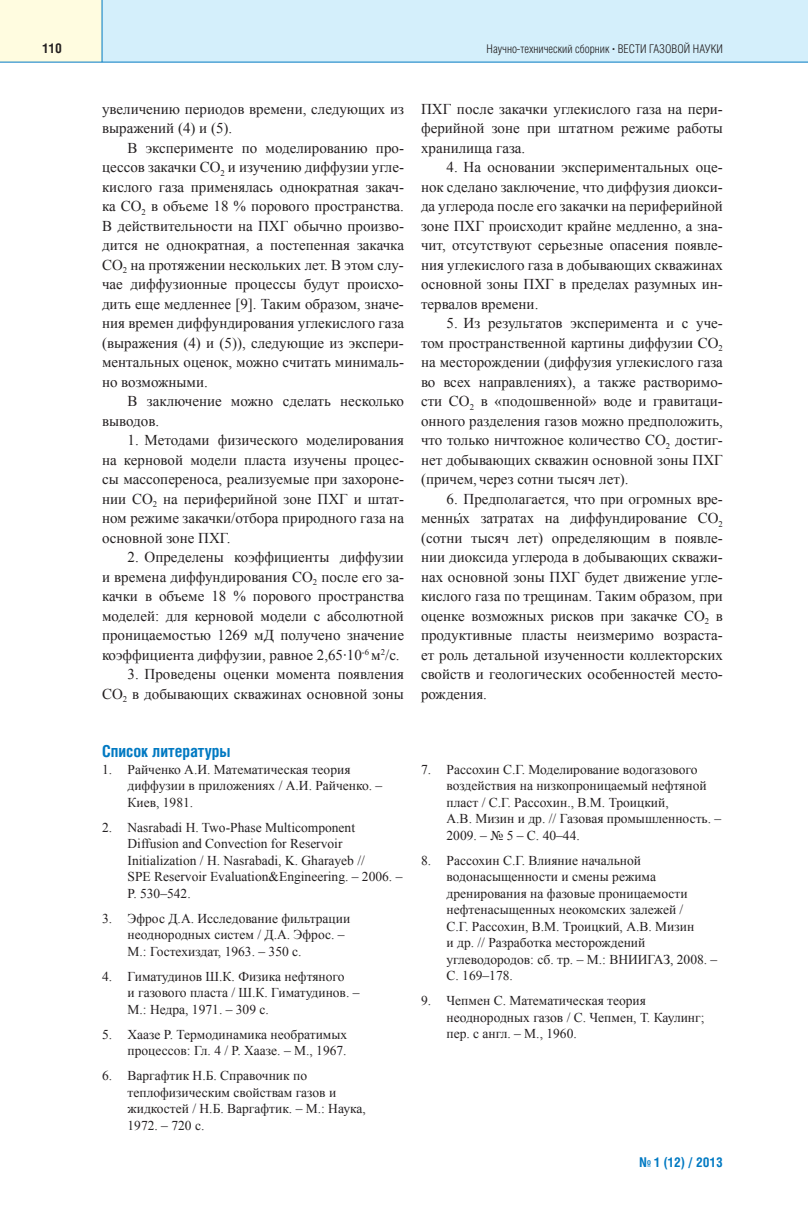
<style>
.page{position:relative;width:808px;height:1212px;background:#fff}
.page>*{position:absolute;margin:0;border:0;box-sizing:border-box;transform-origin:0 0}
.t1{font:700 16.5px "Helios Cond";color:#0079c2}
.t2{font:15px/19.5px "Times New Roman";color:#231f20;text-align:justify}
.t3{font:13.5px/16.5px "Times New Roman";color:#231f20}
.t4{font:700 13.5px "Helios Cond";color:#0079c2}
.t5{font:700 13.5px "Helios Cond";color:#231f20}
.t6{font:300 12px "Helios Cond";color:#231f20}
.s1{font-family:"Times New Roman";font-weight:700}
</style>
<div class="page">
<div style="left:102px;top:0;width:706px;height:62px;background:#d4effb"></div>
<div style="left:0;top:0;width:102px;height:62px;background:#fffce0"></div>
<hr style="left:0;top:62px;width:808px;height:1px;background:#0079c2">
<hr style="left:102px;top:0;width:1px;height:62px;background:#0079c2">
<svg style="left:453px;top:513px;width:10px;height:10px"></svg>
<p class="t5" style="left:42px;top:44px;width:21px">110</p>
<p class="t6" style="left:487px;top:45px;width:238px">Научно-технический сборник <span class="s1">·</span> ВЕСТИ ГАЗОВОЙ НАУКИ</p>
<p class="t2" style="left:102px;top:99px;width:303px">увеличению периодов времени, следующих из выражений (4) и (5).</p>
<p class="t2" style="left:102px;top:138px;width:303px;text-indent:26px">В эксперименте по моделированию про&shy;цессов закачки СО<sub>2</sub> и изучению диффузии угле&shy;кислого газа применялась однократная закач&shy;ка СО<sub>2</sub> в объеме 18 % порового пространства.<br>В действительности на ПХГ обычно произво&shy;дится не однократная, а постепенная закачка СО<sub>2</sub> на протяжении нескольких лет. В этом слу&shy;чае диффузионные процессы будут происхо&shy;дить еще медленнее [9]. Таким образом, значе&shy;ния времен диффундирования углекислого газа (выражения (4) и (5)), следующие из экспери&shy;ментальных оценок, можно считать минималь&shy;но возможными.</p>
<p class="t2" style="left:102px;top:391px;width:303px;text-indent:26px">В заключение можно сделать несколько выводов.</p>
<p class="t2" style="left:102px;top:430px;width:303px;text-indent:26px">1. Методами физического моделирования на керновой модели пласта изучены процес&shy;сы массопереноса, реализуемые при захороне&shy;нии СО<sub>2</sub> на периферийной зоне ПХГ и штат&shy;ном режиме закачки/отбора природного газа на основной зоне ПХГ.</p>
<p class="t2" style="left:102px;top:547px;width:303px;text-indent:26px">2. Определены коэффициенты диффузии и времена диффундирования СО<sub>2</sub> после его за&shy;качки в объеме 18 % порового пространства моделей: для керновой модели с абсолютной проницаемостью 1269 мД получено значение коэффициента диффузии, равное 2,65·10<sup>-6</sup> м<sup>2</sup>/с.</p>
<p class="t2" style="left:102px;top:664px;width:303px;text-align:right">3. Проведены оценки момента появления<br>СО<sub>2</sub> в добывающих скважинах основной зоны</p>
<p class="t2" style="left:421px;top:99px;width:303px">ПХГ после закачки углекислого газа на пери&shy;ферийной зоне при штатном режиме работы хранилища газа.</p>
<p class="t2" style="left:421px;top:157px;width:303px;text-indent:26px">4. На основании экспериментальных оце&shy;нок сделано заключение, что диффузия диокси&shy;да углерода после его закачки на периферийной зоне ПХГ происходит крайне медленно, а зна&shy;чит, отсутствуют серьезные опасения появле&shy;ния углекислого газа в добывающих скважинах основной зоны ПХГ в пределах разумных ин&shy;тервалов времени.</p>
<p class="t2" style="left:421px;top:313px;width:303px;text-indent:26px">5. Из результатов эксперимента и с уче&shy;том пространственной картины диффузии СО<sub>2 </sub>на месторождении (диффузия углекислого газа во всех направлениях), а также растворимо&shy;сти СО<sub>2</sub> в «подошвенной» воде и гравитаци&shy;онного разделения газов можно предположить, что только ничтожное количество СО<sub>2</sub> достиг&shy;нет добывающих скважин основной зоны ПХГ (причем, через сотни тысяч лет).</p>
<p class="t2" style="left:421px;top:489px;width:303px;text-indent:26px">6. Предполагается, что при огромных вре&shy;менн х затратах на диффундирование СО<sub>2 </sub>(сотни тысяч лет) определяющим в появле&shy;нии диоксида углерода в добывающих скважи&shy;нах основной зоны ПХГ будет движение угле&shy;кислого газа по трещинам. Таким образом, при оценке возможных рисков при закачке СО<sub>2</sub> в продуктивные пласты неизмеримо возраста&shy;ет роль детальной изученности коллекторских свойств и геологических особенностей место&shy;рождения.</p>
<p class="t1" style="left:102px;top:746px;width:130px">Список литературы</p>
<p class="t3" style="left:128px;top:761px;width:256px;text-indent:-26px">1. Райченко А.И. Математическая теория диффузии в приложениях / А.И. Райченко. –<br>Киев, 1981.</p>
<p class="t3" style="left:128px;top:819px;width:276px;text-indent:-26px">2. Nasrabadi H. Two-Phase Multicomponent Diffusion and Convection for Reservoir Initialization / H. Nasrabadi, K. Gharayeb //<br>SPE Reservoir Evaluation&amp;Engineering. – 2006. – Р. 530–542.</p>
<p class="t3" style="left:128px;top:910px;width:224px;text-indent:-26px">3. Эфрос Д.А. Исследование фильтрации неоднородных систем / Д.А. Эфрос. –<br>М.: Гостехиздат, 1963. – 350 с.</p>
<p class="t3" style="left:128px;top:968px;width:233px;text-indent:-26px">4. Гиматудинов Ш.К. Физика нефтяного<br>и газового пласта / Ш.К. Гиматудинов. –<br>М.: Недра, 1971. – 309 с.</p>
<p class="t3" style="left:102px;top:1026px;width:247px;text-align:right">5. Хаазе Р. Термодинамика необратимых процессов: Гл. 4 / Р. Хаазе. – М., 1967.</p>
<p class="t3" style="left:128px;top:1067px;width:240px;text-indent:-26px">6. Варгафтик Н.Б. Справочник по теплофизическим свойствам газов и жидкостей / Н.Б. Варгафтик. – М.: Наука,<br>1972. – 720 с.</p>
<p class="t3" style="left:446px;top:761px;width:276px;text-indent:-26px">7. Рассохин С.Г. Моделирование водогазового воздействия на низкопроницаемый нефтяной пласт / С.Г. Рассохин., В.М. Троицкий,<br>А.В. Мизин и др. // Газовая промышленность. – 2009. – № 5 – С. 40–44.</p>
<p class="t3" style="left:446px;top:852px;width:272px;text-indent:-26px">8. Рассохин С.Г. Влияние начальной водонасыщенности и смены режима дренирования на фазовые проницаемости нефтенасыщенных неокомских залежей /<br>С.Г. Рассохин, В.М. Троицкий, А.В. Мизин<br>и др. // Разработка месторождений углеводородов: сб. тр. – М.: ВНИИГАЗ, 2008. – С. 169–178.</p>
<p class="t3" style="left:446px;top:993px;width:259px;text-indent:-26px">9. Чепмен С. Математическая теория неоднородных газов / С. Чепмен, Т. Каулинг; пер. с англ. – М., 1960.</p>
<p class="t4" style="left:639px;top:1158px;width:85px">№ 1 (12) / 2013</p>
</div>
